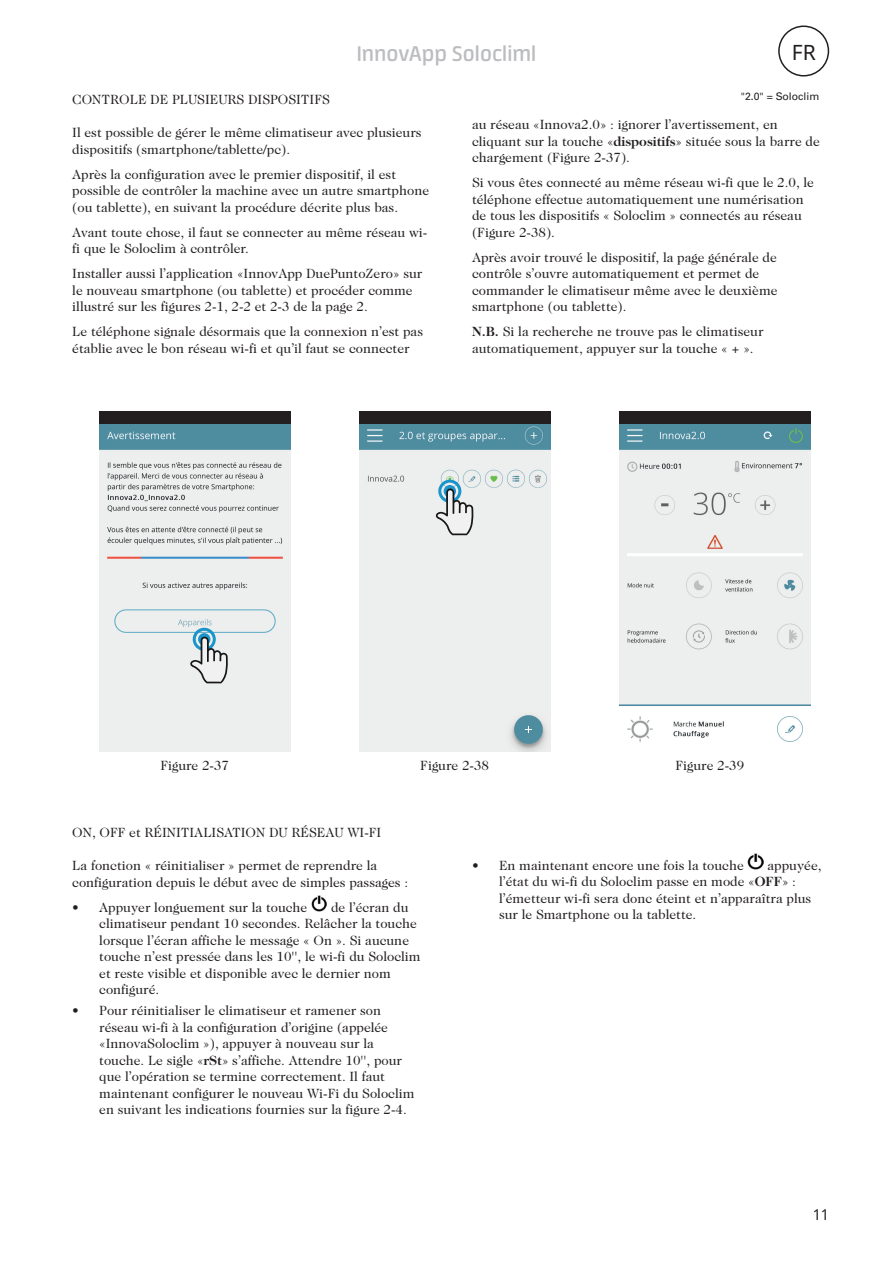
<style>
.page{position:relative;width:893px;height:1263px;background:#fff}
.page>*{position:absolute;margin:0;border:0;box-sizing:border-box;transform-origin:0 0}
.t1{font:600 24px "Neuron";color:#bcbdc0}
.t2{font:21px "Noto Sans";color:#231f20}
.t3{font:15px "Noto Sans";color:#231f20}
.t4{font:13.5px/16.5px "Caslon Two Twenty Four";color:#231f20}
.t5{font:10.5px "Univers";color:#231f20}
.s1{font-weight:700}
</style>
<div class="page">
<div style="left:778px;top:26px;width:51px;height:51px;border:2px solid #231f20;border-radius:50%"></div>
<img style="left:359px;top:424px;width:192px;height:328px">
<div style="left:359px;top:411px;width:192px;height:13px;background:#231f20"></div>
<img style="left:99px;top:424px;width:192px;height:328px">
<div style="left:99px;top:411px;width:192px;height:13px;background:#231f20"></div>
<svg style="left:436px;top:480px;width:37px;height:55px"></svg>
<svg style="left:190px;top:628px;width:38px;height:55px"></svg>
<img style="left:619px;top:424px;width:192px;height:318px">
<div style="left:619px;top:411px;width:192px;height:13px;background:#231f20"></div>
<img style="left:311px;top:896px;width:16px;height:16px">
<img style="left:748px;top:854px;width:15px;height:16px">
<h1 class="t1" style="left:357px;top:40px;width:181px">InnovApp Solocliml</h1>
<h2 class="t2" style="left:792px;top:38px;width:25px">FR</h2>
<p class="t4" style="left:72px;top:91px;width:259px">CONTROLE DE PLUSIEURS DISPOSITIFS</p>
<p class="t4" style="left:72px;top:124px;width:351px">Il est possible de gérer le même climatiseur avec plusieurs dispositifs (smartphone/tablette/pc).</p>
<p class="t4" style="left:72px;top:166px;width:358px">Après la configuration avec le premier dispositif, il est possible de contrôler la machine avec un autre smartphone (ou tablette), en suivant la procédure décrite plus bas.</p>
<p class="t4" style="left:72px;top:224px;width:357px">Avant toute chose, il faut se connecter au même réseau wi&shy;fi que le Soloclim à contrôler.</p>
<p class="t4" style="left:72px;top:265px;width:352px">Installer aussi l’application «InnovApp DuePuntoZero» sur le nouveau smartphone (ou tablette) et procéder comme illustré sur les figures 2-1, 2-2 et 2-3 de la page 2.</p>
<p class="t4" style="left:72px;top:323px;width:352px">Le téléphone signale désormais que la connexion n’est pas établie avec le bon réseau wi-fi et qu’il faut se connecter</p>
<p class="t5" style="left:741px;top:90px;width:80px">"2.0" = Soloclim</p>
<p class="t4" style="left:472px;top:116px;width:349px">au réseau «Innova2.0» : ignorer l’avertissement, en cliquant sur la touche «<span class="s1">dispositifs</span>» située sous la barre de chargement (Figure 2-37).</p>
<p class="t4" style="left:472px;top:174px;width:344px">Si vous êtes connecté au même réseau wi-fi que le 2.0, le téléphone effectue automatiquement une numérisation de tous les dispositifs « Soloclim » connectés au réseau (Figure 2-38).</p>
<p class="t4" style="left:472px;top:249px;width:307px">Après avoir trouvé le dispositif, la page générale de contrôle s’ouvre automatiquement et permet de commander le climatiseur même avec le deuxième smartphone (ou tablette).</p>
<p class="t4" style="left:472px;top:323px;width:293px"><span class="s1">N.B.</span> Si la recherche ne trouve pas le climatiseur automatiquement, appuyer sur la touche « + ».</p>
<p class="t4" style="left:160px;top:757px;width:70px">Figure 2-37</p>
<p class="t4" style="left:420px;top:757px;width:70px">Figure 2-38</p>
<p class="t4" style="left:675px;top:757px;width:70px">Figure 2-39</p>
<p class="t4" style="left:72px;top:824px;width:311px">ON, OFF et RÉINITIALISATION DU RÉSEAU WI-FI</p>
<p class="t4" style="left:72px;top:857px;width:337px">La fonction « réinitialiser » permet de reprendre la configuration depuis le début avec de simples passages :</p>
<p class="t4" style="left:72px;top:899px;width:237px">• Appuyer longuement sur la touche</p>
<p class="t4" style="left:99px;top:899px;width:323px;text-indent:232px">de l’écran du climatiseur pendant 10 secondes. Relâcher la touche lorsque l’écran affiche le message « On ». Si aucune touche n’est pressée dans les 10'', le wi-fi du Soloclim et reste visible et disponible avec le dernier nom configuré.</p>
<p class="t4" style="left:99px;top:1002px;width:317px;text-indent:-27px">• Pour réinitialiser le climatiseur et ramener son réseau wi-fi à la configuration d’origine (appelée «InnovaSoloclim »), appuyer à nouveau sur la touche. Le sigle «<span class="s1">rSt</span>» s’affiche. Attendre 10'', pour que l’opération se termine correctement. Il faut maintenant configurer le nouveau Wi-Fi du Soloclim en suivant les indications fournies sur la figure 2-4.</p>
<p class="t4" style="left:472px;top:857px;width:273px">• En maintenant encore une fois la touche</p>
<p class="t4" style="left:499px;top:857px;width:324px;text-indent:268px">appuyée, l’état du wi-fi du Soloclim passe en mode «<span class="s1">OFF</span>» : l’émetteur wi-fi sera donc éteint et n’apparaîtra plus sur le Smartphone ou la tablette.</p>
<p class="t3" style="left:813px;top:1205px;width:18px">11</p>
</div>
